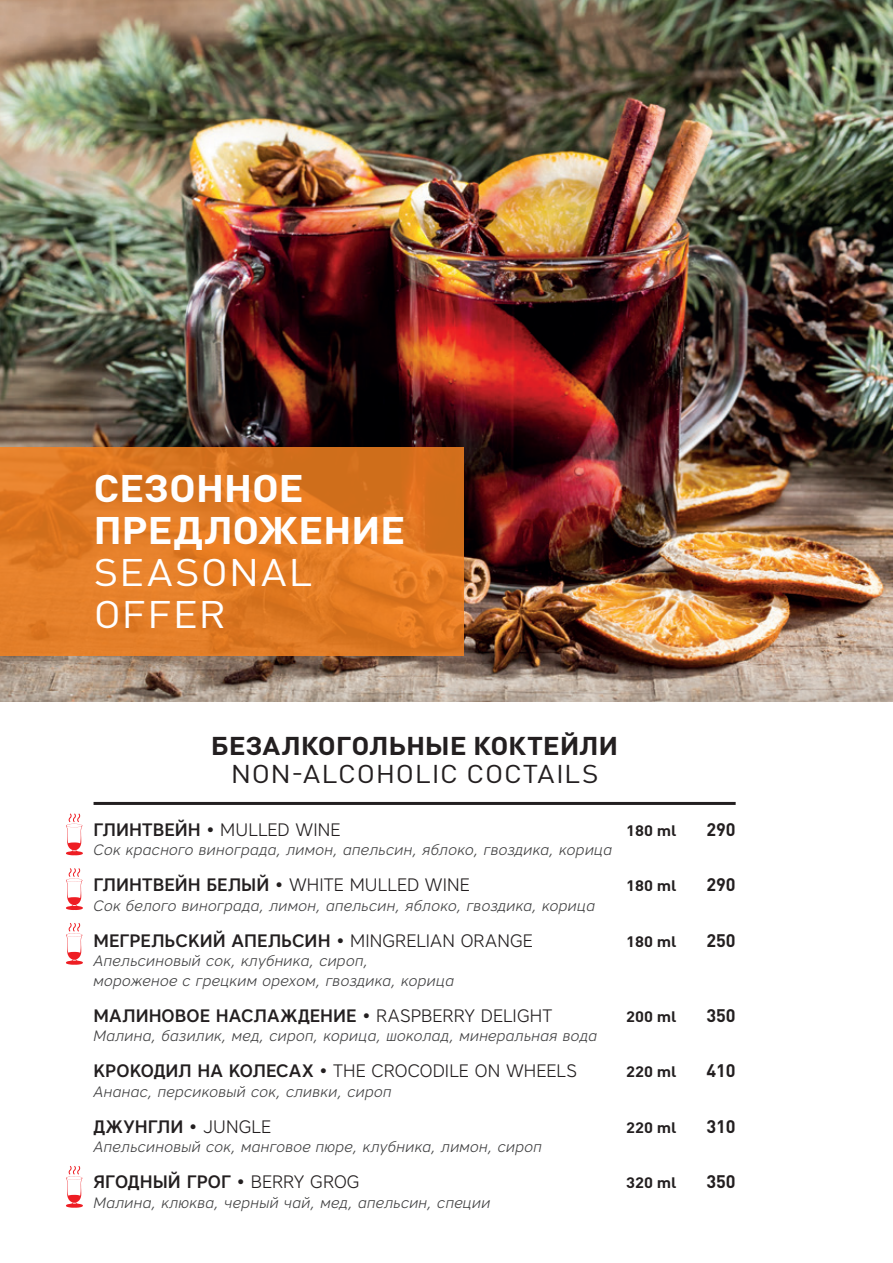
<style>
.page{position:relative;width:893px;height:1263px;background:#fff}
.page>*{position:absolute;margin:0;border:0;box-sizing:border-box;transform-origin:0 0}
.t1{font:700 37.95px/42px "DIN Pro";letter-spacing:-.01em;color:#fff;scale:1.1 1}
.t2{font:37.95px/42px "DIN Pro";letter-spacing:.03em;color:#fff;scale:1.1 1}
.t3{font:700 25.5px "DIN Pro";letter-spacing:-.005em;color:#231f20;scale:1.1 1}
.t4{font:25.5px "DIN Pro";letter-spacing:.02em;color:#231f20;scale:1.1 1}
.t5{font:500 18px "Core Sans A55";letter-spacing:.005em;color:#231f20}
.t6{font:300 18px "Core Sans A35";letter-spacing:.005em;color:#231f20}
.t7{font:700 18px "DIN Pro";color:#231f20}
.t8{font:italic 300 15px/19.5px "Core Sans A35";letter-spacing:.025em;color:#3e3e3f}
.t9{font:700 15px "DIN Pro";color:#231f20;scale:1.1 1}
.s1{font-family:"Core Sans A35";font-weight:300}
.s2{font-family:"Core Sans A55";font-weight:500}
</style>
<div class="page">
<img style="left:0;top:0;width:893px;height:702px">
<svg style="left:0;top:447px;width:463px;height:208px;background:#df7923"></svg>
<hr style="left:94px;top:802px;width:642px;height:3px;background:#231f20">
<svg style="left:66px;top:813px;width:17px;height:42px"></svg>
<svg style="left:66px;top:868px;width:17px;height:42px"></svg>
<svg style="left:66px;top:923px;width:17px;height:42px"></svg>
<svg style="left:66px;top:1166px;width:17px;height:42px"></svg>
<h1 class="t1" style="left:94px;top:466px;width:285px">СЕЗОННОЕ<br>ПРЕДЛОЖЕНИЕ</h1>
<h1 class="t2" style="left:94px;top:550px;width:200px">SEASONAL<br>OFFER</h1>
<h2 class="t3" style="left:211px;top:728px;width:372px">БЕЗАЛКОГОЛЬНЫЕ КОКТЕЙЛИ</h2>
<h2 class="t4" style="left:231px;top:757px;width:336px">NON-ALCOHOLIC COCTAILS</h2>
<p class="t5" style="left:94px;top:817px;width:248px">ГЛИНТВЕЙН • <span class="s1">MULLED WINE</span></p>
<p class="t9" style="left:626px;top:820px;width:47px">180 ml</p>
<p class="t7" style="left:706px;top:817px;width:31px">290</p>
<p class="t8" style="left:94px;top:840px;width:520px">Сок красного винограда, лимон, апельсин, яблоко, гвоздика, корица</p>
<p class="t5" style="left:94px;top:873px;width:378px">ГЛИНТВЕЙН БЕЛЫЙ • <span class="s1">WHITE MULLED WINE</span></p>
<p class="t9" style="left:626px;top:875px;width:47px">180 ml</p>
<p class="t7" style="left:706px;top:872px;width:31px">290</p>
<p class="t8" style="left:94px;top:895px;width:503px">Сок белого винограда, лимон, апельсин, яблоко, гвоздика, корица</p>
<p class="t5" style="left:94px;top:928px;width:441px">МЕГРЕЛЬСКИЙ АПЕЛЬСИН • <span class="s1">MINGRELIAN ORANGE</span></p>
<p class="t9" style="left:626px;top:931px;width:47px">180 ml</p>
<p class="t7" style="left:706px;top:928px;width:31px">250</p>
<p class="t8" style="left:94px;top:951px;width:362px">Апельсиновый сок, клубника, сироп, мороженое с грецким орехом, гвоздика, корица</p>
<p class="t5" style="left:94px;top:1003px;width:460px">МАЛИНОВОЕ НАСЛАЖДЕНИЕ • <span class="s1">RASPBERRY DELIGHT</span></p>
<p class="t9" style="left:626px;top:1006px;width:47px">200 ml</p>
<p class="t7" style="left:706px;top:1003px;width:31px">350</p>
<p class="t8" style="left:94px;top:1026px;width:505px">Малина, базилик, мед, сироп, корица, шоколад, минеральная вода</p>
<p class="t6" style="left:94px;top:1059px;width:485px"><span class="s2">КРОКОДИЛ НА КОЛЕСАХ •</span> THE CROCODILE ON WHEELS</p>
<p class="t9" style="left:626px;top:1061px;width:47px">220 ml</p>
<p class="t7" style="left:706px;top:1058px;width:31px">410</p>
<p class="t8" style="left:94px;top:1081px;width:299px">Ананас, персиковый сок, сливки, сироп</p>
<p class="t5" style="left:94px;top:1114px;width:179px">ДЖУНГЛИ • <span class="s1">JUNGLE</span></p>
<p class="t9" style="left:626px;top:1117px;width:47px">220 ml</p>
<p class="t7" style="left:706px;top:1114px;width:31px">310</p>
<p class="t8" style="left:94px;top:1137px;width:450px">Апельсиновый сок, манговое пюре, клубника, лимон, сироп</p>
<p class="t5" style="left:94px;top:1170px;width:267px">ЯГОДНЫЙ ГРОГ • <span class="s1">BERRY GROG</span></p>
<p class="t9" style="left:626px;top:1172px;width:47px">320 ml</p>
<p class="t7" style="left:706px;top:1169px;width:31px">350</p>
<p class="t8" style="left:94px;top:1192px;width:398px">Малина, клюква, черный чай, мед, апельсин, специи</p>
</div>
